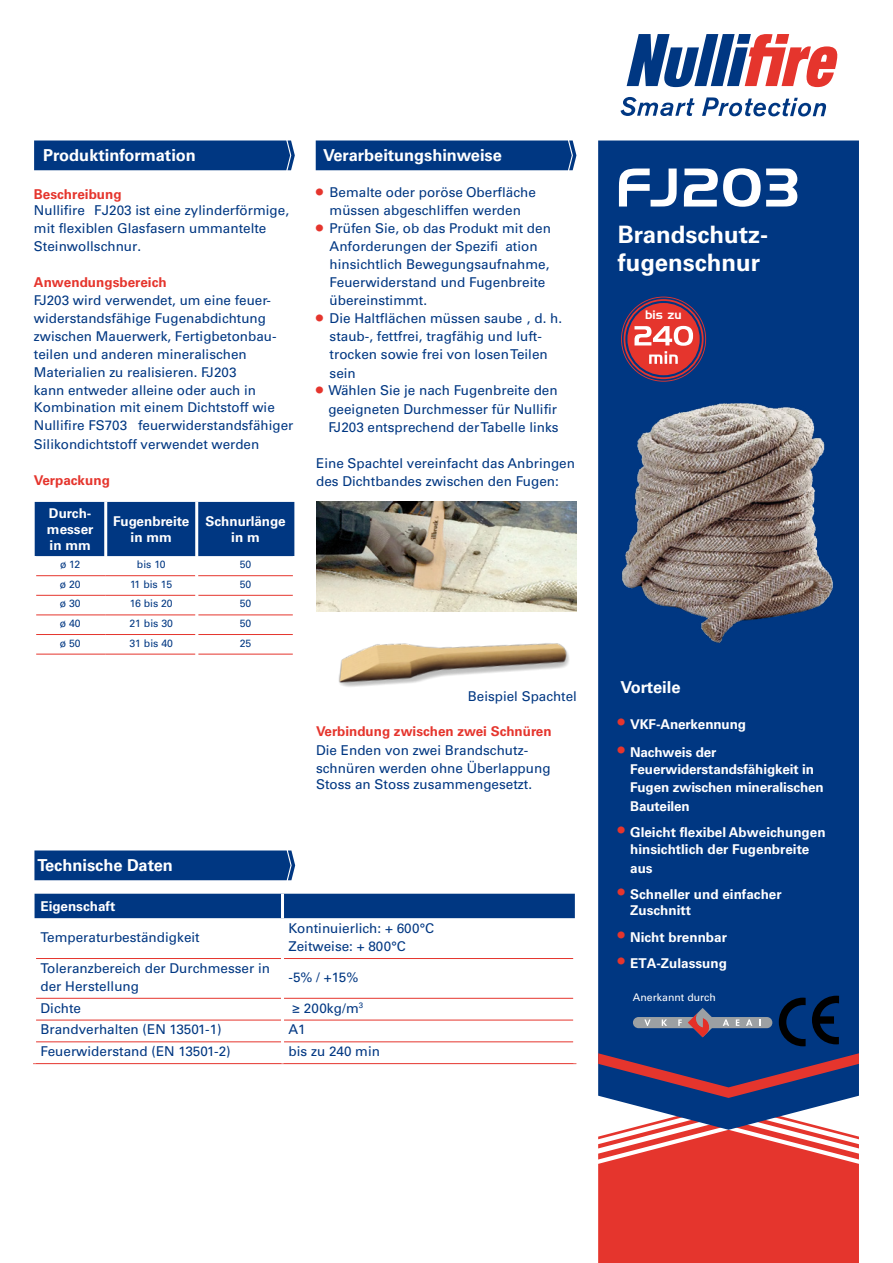
<style>
.page{position:relative;width:893px;height:1263px;background:#fff}
.page>*{position:absolute;margin:0;border:0;box-sizing:border-box;transform-origin:0 0}
.t1{font:700 57px "Handel Got D";letter-spacing:.03em;color:#fff}
.t2{font:700 24px/28.5px "Univers LTCYR 65";color:#fff}
.t3{font:700 16.5px "Univers LTCYR 65";color:#fff}
.t4{font:13.5px/18px "Univers LTCYR 55 Roman";color:#003782}
.t5{font:700 13.5px/16.2px "Univers LTCYR 65";color:#fff}
.t6{font:700 13.5px "Univers LTCYR 65";color:#e5352d}
.t7{font:12px "Handel Gothic BT";color:#fff}
.t8{font:10.5px "Univers LTCYR 55 Roman";color:#003782}
.t9{font:10.5px "Univers LTCYR 55 Roman";color:#fff}
.s1{font-family:"Univers LTCYR 65";font-weight:700;font-size:19.5px;color:#e5352d}
.s2{font-size:19.5px;color:#e5352d}
</style>
<div class="page">
<div style="left:34px;top:140px;width:261px;height:30px;background:#003782"></div>
<div style="left:316px;top:140px;width:260px;height:30px;background:#003782"></div>
<div style="left:598px;top:140px;width:261px;height:913px;background:#003782"></div>
<svg style="left:598px;top:1053px;width:261px;height:210px;background:#b24c58"></svg>
<img style="left:618px;top:390px;width:220px;height:260px">
<svg style="left:627px;top:34px;width:211px;height:53px"></svg>
<svg style="left:620px;top:97px;width:75px;height:19px"></svg>
<svg style="left:702px;top:97px;width:124px;height:19px"></svg>
<div style="left:35px;top:502px;width:259px;height:54px;background:#003782"></div>
<hr style="left:104px;top:502px;width:3px;height:54px;background:#fff">
<hr style="left:195px;top:502px;width:3px;height:54px;background:#fff">
<hr style="left:198px;top:595px;width:95px;height:1px;background:#e5352d">
<hr style="left:198px;top:614px;width:95px;height:1px;background:#e5352d">
<hr style="left:198px;top:634px;width:95px;height:1px;background:#e5352d">
<hr style="left:198px;top:654px;width:95px;height:1px;background:#e5352d">
<hr style="left:36px;top:595px;width:70px;height:1px;background:#e5352d">
<hr style="left:36px;top:614px;width:70px;height:1px;background:#e5352d">
<hr style="left:36px;top:634px;width:70px;height:1px;background:#e5352d">
<hr style="left:36px;top:654px;width:70px;height:1px;background:#e5352d">
<hr style="left:106px;top:595px;width:89px;height:1px;background:#e5352d">
<hr style="left:106px;top:614px;width:89px;height:1px;background:#e5352d">
<hr style="left:106px;top:634px;width:89px;height:1px;background:#e5352d">
<hr style="left:106px;top:654px;width:89px;height:1px;background:#e5352d">
<hr style="left:36px;top:575px;width:70px;height:1px;background:#e5352d">
<hr style="left:106px;top:575px;width:89px;height:1px;background:#e5352d">
<hr style="left:198px;top:575px;width:95px;height:1px;background:#e5352d">
<img style="left:332px;top:611px;width:245px;height:76px">
<img style="left:316px;top:502px;width:261px;height:109px">
<svg style="left:621px;top:297px;width:85px;height:85px;background:#994a5f"></svg>
<svg style="left:812px;top:996px;width:27px;height:48px"></svg>
<svg style="left:779px;top:998px;width:27px;height:48px"></svg>
<div style="left:35px;top:894px;width:540px;height:24px;background:#003782"></div>
<hr style="left:281px;top:894px;width:3px;height:25px;background:#fff">
<hr style="left:36px;top:958px;width:245px;height:1px;background:#e5352d">
<hr style="left:284px;top:958px;width:289px;height:1px;background:#e5352d">
<hr style="left:36px;top:998px;width:245px;height:1px;background:#e5352d">
<hr style="left:36px;top:1020px;width:245px;height:1px;background:#e5352d">
<hr style="left:36px;top:1041px;width:245px;height:1px;background:#e5352d">
<hr style="left:33px;top:1063px;width:249px;height:1px;background:#e5352d">
<hr style="left:284px;top:998px;width:289px;height:1px;background:#e5352d">
<hr style="left:284px;top:1020px;width:289px;height:1px;background:#e5352d">
<hr style="left:284px;top:1041px;width:289px;height:1px;background:#e5352d">
<hr style="left:282px;top:1063px;width:294px;height:1px;background:#e5352d">
<div style="left:34px;top:850px;width:261px;height:30px;background:#003782"></div>
<div style="left:633px;top:1017px;width:139px;height:11px;background:#9ca0a3;border-radius:6px"></div>
<svg style="left:688px;top:1008px;width:29px;height:29px"></svg>
<svg style="left:644px;top:1019px;width:7px;height:7px"></svg>
<svg style="left:662px;top:1019px;width:5px;height:7px"></svg>
<svg style="left:678px;top:1019px;width:4px;height:7px"></svg>
<svg style="left:723px;top:1019px;width:6px;height:7px"></svg>
<svg style="left:736px;top:1019px;width:3px;height:7px"></svg>
<svg style="left:746px;top:1019px;width:6px;height:7px"></svg>
<p class="t3" style="left:43px;top:144px;width:154px">Produktinformation</p>
<p class="t6" style="left:34px;top:184px;width:89px">Beschreibung</p>
<p class="t4" style="left:34px;top:201px;width:257px">Nullifire FJ203 ist eine zylinderförmige, mit flexiblen Glasfasern ummantelte<br>Steinwollschnur.</p>
<p class="t6" style="left:34px;top:273px;width:134px">Anwendungsbereich</p>
<p class="t4" style="left:34px;top:291px;width:261px">FJ203 wird verwendet, um eine feuer&shy;widerstandsfähige Fugenabdichtung zwischen Mauerwerk, Fertigbetonbau&shy;teilen und anderen mineralischen Materialien zu realisieren. FJ203<br>kann entweder alleine oder auch in Kombination mit einem Dichtstoff wie Nullifire FS703 feuerwiderstandsfähiger Silikondichtstoff verwendet werden</p>
<p class="t6" style="left:34px;top:471px;width:77px">Verpackung</p>
<p class="t5" style="left:47px;top:504px;width:48px">Durch&shy;messer in mm</p>
<p class="t5" style="left:113px;top:512px;width:78px;text-align:center">Fugenbreite in mm</p>
<p class="t5" style="left:205px;top:512px;width:82px;text-align:center">Schnurlänge in m</p>
<p class="t8" style="left:60px;top:557px;width:22px">ø 12</p>
<p class="t8" style="left:137px;top:557px;width:30px">bis 10</p>
<p class="t8" style="left:240px;top:557px;width:13px">50</p>
<p class="t8" style="left:60px;top:577px;width:22px">ø 20</p>
<p class="t8" style="left:130px;top:577px;width:43px">11 bis 15</p>
<p class="t8" style="left:240px;top:577px;width:13px">50</p>
<p class="t8" style="left:60px;top:596px;width:22px">ø 30</p>
<p class="t8" style="left:130px;top:596px;width:45px">16 bis 20</p>
<p class="t8" style="left:240px;top:596px;width:13px">50</p>
<p class="t8" style="left:60px;top:616px;width:22px">ø 40</p>
<p class="t8" style="left:129px;top:616px;width:45px">21 bis 30</p>
<p class="t8" style="left:240px;top:616px;width:13px">50</p>
<p class="t8" style="left:60px;top:636px;width:22px">ø 50</p>
<p class="t8" style="left:129px;top:636px;width:45px">31 bis 40</p>
<p class="t8" style="left:240px;top:636px;width:13px">25</p>
<p class="t3" style="left:323px;top:144px;width:180px">Verarbeitungshinweise</p>
<p class="t4" style="left:316px;top:183px;width:221px;text-align:center"><span class="s1">•</span> Bemalte oder poröse Oberfläche müssen abgeschliffen werden</p>
<p class="t4" style="left:330px;top:219px;width:223px;text-indent:-13px"><span class="s1">•</span> Prüfen Sie, ob das Produkt mit den<br>Anforderungen der Spezifi ation hinsichtlich Bewegungsaufnahme,<br>Feuerwiderstand und Fugenbreite übereinstimmt.</p>
<p class="t4" style="left:330px;top:309px;width:234px;text-indent:-14px"><span class="s1">•</span> Die Haltflächen müssen saube , d. h. staub-, fettfrei, tragfähig und luft&shy;trocken sowie frei von losen Teilen sein</p>
<p class="t4" style="left:328px;top:381px;width:232px;text-align:justify;text-indent:-12px"><span class="s1">•</span> Wählen Sie je nach Fugenbreite den geeigneten Durchmesser für Nullifir FJ203 entsprechend der Tabelle links</p>
<p class="t4" style="left:316px;top:453px;width:260px">Eine Spachtel vereinfacht das Anbringen des Dichtbandes zwischen den Fugen:</p>
<p class="t4" style="left:468px;top:686px;width:110px">Beispiel Spachtel</p>
<p class="t6" style="left:316px;top:722px;width:237px">Verbindung zwischen zwei Schnüren</p>
<p class="t4" style="left:316px;top:741px;width:236px;line-height:17.1px">Die Enden von zwei Brandschutz&shy;schnüren werden ohne Überlappung<br>Stoss an Stoss zusammengesetzt.</p>
<p class="t3" style="left:37px;top:853px;width:137px">Technische Daten</p>
<p class="t5" style="left:41px;top:897px;width:76px">Eigenschaft</p>
<p class="t4" style="left:41px;top:928px;width:161px">Temperaturbeständigkeit</p>
<p class="t4" style="left:288px;top:919px;width:147px">Kontinuierlich: + 600°C<br>Zeitweise: + 800°C</p>
<p class="t4" style="left:41px;top:958px;width:231px">Toleranzbereich der Durchmesser in der Herstellung</p>
<p class="t4" style="left:288px;top:967px;width:71px">-5% / +15%</p>
<p class="t4" style="left:41px;top:998px;width:42px">Dichte</p>
<p class="t4" style="left:292px;top:998px;width:72px">≥ 200kg/m<sup>3</sup></p>
<p class="t4" style="left:41px;top:1020px;width:183px">Brandverhalten (EN 13501-1)</p>
<p class="t4" style="left:288px;top:1020px;width:19px">A1</p>
<p class="t4" style="left:41px;top:1042px;width:192px">Feuerwiderstand (EN 13501-2)</p>
<p class="t4" style="left:288px;top:1042px;width:93px">bis zu 240 min</p>
<h1 class="t1" style="left:615px;top:155px;width:186px">FJ203</h1>
<h2 class="t2" style="left:618px;top:219px;width:152px">Brandschutz&shy;fugenschnur</h2>
<p class="t7" style="left:645px;top:307px;width:38px">bis zu</p>
<p class="t3" style="left:620px;top:675px;width:62px">Vorteile</p>
<p class="t5" style="left:618px;top:716px;width:130px"><span class="s2">•</span> VKF-Anerkennung</p>
<p class="t5" style="left:630px;top:742px;width:195px;line-height:18px;text-indent:-12px"><span class="s2">•</span> Nachweis der<br>Feuerwiderstandsfähigkeit in<br>Fugen zwischen mineralischen<br>Bauteilen</p>
<p class="t5" style="left:618px;top:823px;width:209px;line-height:16.8px;text-align:center"><span class="s2">•</span> Gleicht flexibel Abweichungen hinsichtlich der Fugenbreite</p>
<p class="t5" style="left:630px;top:860px;width:24px">aus</p>
<p class="t5" style="left:630px;top:885px;width:153px;text-indent:-12px"><span class="s2">•</span> Schneller und einfacher<br>Zuschnitt</p>
<p class="t5" style="left:618px;top:928px;width:111px"><span class="s2">•</span> Nicht brennbar</p>
<p class="t5" style="left:618px;top:955px;width:110px"><span class="s2">•</span> ETA -Zulassung</p>
<p class="t9" style="left:633px;top:990px;width:85px">Anerkannt durch</p>
</div>
